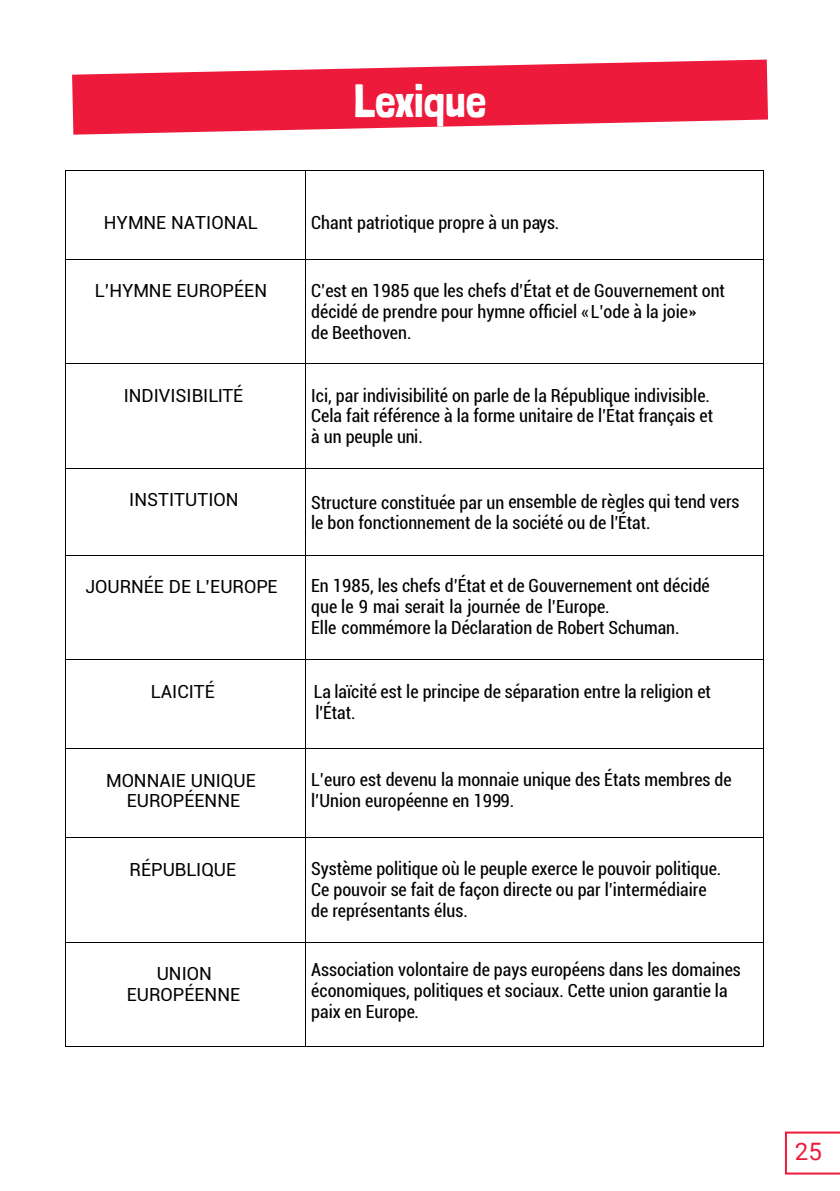
<style>
.page{position:relative;width:840px;height:1191px;background:#fff}
.page>*{position:absolute;margin:0;border:0;box-sizing:border-box;transform-origin:0 0}
.t1{font:46px "Londrina Solid";color:#fff}
.t2{font:24px "Roboto";color:#ed1a3b}
.t3{font:condensed 18px/20.8px "Roboto";color:#000001}
.t4{font:18px/20.6px "Roboto";color:#000001;text-align:center}
.s1{font-stretch:condensed}
</style>
<div class="page">
<hr style="left:66px;top:170px;width:239px;height:1px;background:#000001">
<hr style="left:306px;top:170px;width:456px;height:1px;background:#000001">
<hr style="left:66px;top:171px;width:1px;height:88px;background:#000001">
<hr style="left:305px;top:171px;width:1px;height:88px;background:#000001">
<hr style="left:762px;top:171px;width:1px;height:88px;background:#000001">
<hr style="left:66px;top:259px;width:239px;height:1px;background:#000001">
<hr style="left:306px;top:259px;width:456px;height:1px;background:#000001">
<hr style="left:66px;top:259px;width:1px;height:104px;background:#000001">
<hr style="left:305px;top:259px;width:1px;height:104px;background:#000001">
<hr style="left:762px;top:259px;width:1px;height:104px;background:#000001">
<hr style="left:66px;top:363px;width:239px;height:1px;background:#000001">
<hr style="left:306px;top:363px;width:456px;height:1px;background:#000001">
<hr style="left:66px;top:364px;width:1px;height:104px;background:#000001">
<hr style="left:305px;top:364px;width:1px;height:104px;background:#000001">
<hr style="left:762px;top:364px;width:1px;height:104px;background:#000001">
<hr style="left:66px;top:468px;width:239px;height:1px;background:#000001">
<hr style="left:306px;top:468px;width:456px;height:1px;background:#000001">
<hr style="left:66px;top:469px;width:1px;height:86px;background:#000001">
<hr style="left:305px;top:469px;width:1px;height:86px;background:#000001">
<hr style="left:762px;top:469px;width:1px;height:86px;background:#000001">
<hr style="left:66px;top:555px;width:239px;height:1px;background:#000001">
<hr style="left:306px;top:555px;width:456px;height:1px;background:#000001">
<hr style="left:66px;top:555px;width:1px;height:104px;background:#000001">
<hr style="left:305px;top:555px;width:1px;height:104px;background:#000001">
<hr style="left:762px;top:555px;width:1px;height:104px;background:#000001">
<hr style="left:66px;top:659px;width:239px;height:1px;background:#000001">
<hr style="left:306px;top:659px;width:456px;height:1px;background:#000001">
<hr style="left:66px;top:660px;width:1px;height:88px;background:#000001">
<hr style="left:305px;top:660px;width:1px;height:88px;background:#000001">
<hr style="left:762px;top:660px;width:1px;height:88px;background:#000001">
<hr style="left:66px;top:748px;width:239px;height:1px;background:#000001">
<hr style="left:306px;top:748px;width:456px;height:1px;background:#000001">
<hr style="left:66px;top:749px;width:1px;height:88px;background:#000001">
<hr style="left:305px;top:749px;width:1px;height:88px;background:#000001">
<hr style="left:762px;top:749px;width:1px;height:88px;background:#000001">
<hr style="left:66px;top:837px;width:239px;height:1px;background:#000001">
<hr style="left:306px;top:837px;width:456px;height:1px;background:#000001">
<hr style="left:66px;top:838px;width:1px;height:104px;background:#000001">
<hr style="left:305px;top:838px;width:1px;height:104px;background:#000001">
<hr style="left:762px;top:838px;width:1px;height:104px;background:#000001">
<hr style="left:66px;top:942px;width:239px;height:1px;background:#000001">
<hr style="left:306px;top:942px;width:456px;height:1px;background:#000001">
<hr style="left:66px;top:942px;width:1px;height:104px;background:#000001">
<hr style="left:66px;top:1046px;width:239px;height:1px;background:#000001">
<hr style="left:305px;top:942px;width:1px;height:104px;background:#000001">
<hr style="left:306px;top:1046px;width:456px;height:1px;background:#000001">
<hr style="left:762px;top:942px;width:1px;height:104px;background:#000001">
<svg style="left:72px;top:60px;width:695px;height:75px;fill:#ed1a3b"></svg>
<svg style="left:784px;top:1131px;width:55px;height:43px"></svg>
<h1 class="t1" style="left:353px;top:74px;width:134px">Lexique</h1>
<p class="t4" style="left:104px;top:211px;width:155px">HYMNE NATIONAL</p>
<p class="t3" style="left:311px;top:211px;width:249px">Chant patriotique propre à un pays.</p>
<p class="t4" style="left:95px;top:280px;width:174px">L’HYMNE EUROPÉEN</p>
<p class="t3" style="left:311px;top:280px;width:415px">C’est en 1985 que les chefs d’État et de Gouvernement ont décidé de prendre pour hymne officiel «L’ode à la joie»<br>de Beethoven.</p>
<p class="t4" style="left:124px;top:384px;width:121px">INDIVISIBIL<span class="s1">I</span>TÉ</p>
<p class="t3" style="left:311px;top:384px;width:403px">Ici, par indivisibilité on parle de la République indivisible.<br>Cela fait référence à la forme unitaire de l’État français et à un peuple un i.</p>
<p class="t4" style="left:129px;top:489px;width:111px">INSTITUTION</p>
<p class="t3" style="left:311px;top:490px;width:429px">Structure constituée par un ensemble de règles qui tend vers le bon fonctionnement de la société ou de l’ État.</p>
<p class="t4" style="left:85px;top:575px;width:193px">JOURNÉE DE L’EUROPE</p>
<p class="t3" style="left:311px;top:574px;width:400px">En 1985, les chefs d’État et de Gouvernement ont décidé que le 9 mai serait la journée de l’Europe.<br>Elle commémore la Déclaration de Robert Schuman.</p>
<p class="t4" style="left:151px;top:680px;width:65px">LAICITÉ</p>
<p class="t3" style="left:314px;top:680px;width:398px">La laïcité est le principe de séparation entre l a religion et l'État.</p>
<p class="t4" style="left:106px;top:769px;width:151px">MONNAIE UNIQUE<br>EUROPÉENNE</p>
<p class="t3" style="left:311px;top:769px;width:422px">L’euro est devenu la monnaie unique des États membres de l’Union européenne en 199 9.</p>
<p class="t4" style="left:129px;top:858px;width:108px">RÉPUBLIQUE</p>
<p class="t3" style="left:311px;top:857px;width:411px">Système politique où le peuple exerce le pouvoir politique.<br>Ce pouvoir se fait de façon directe ou par l’intermédiaire de représentants élus.</p>
<p class="t4" style="left:127px;top:962px;width:115px">UNION<br>EUROPÉENNE</p>
<p class="t3" style="left:311px;top:959px;width:431px">Association volontaire de pays européens dans les domaines économiques, politiques et sociaux. Cette union garantie la paix en Europe .</p>
<h2 class="t2" style="left:794px;top:1134px;width:28px">25</h2>
</div>
